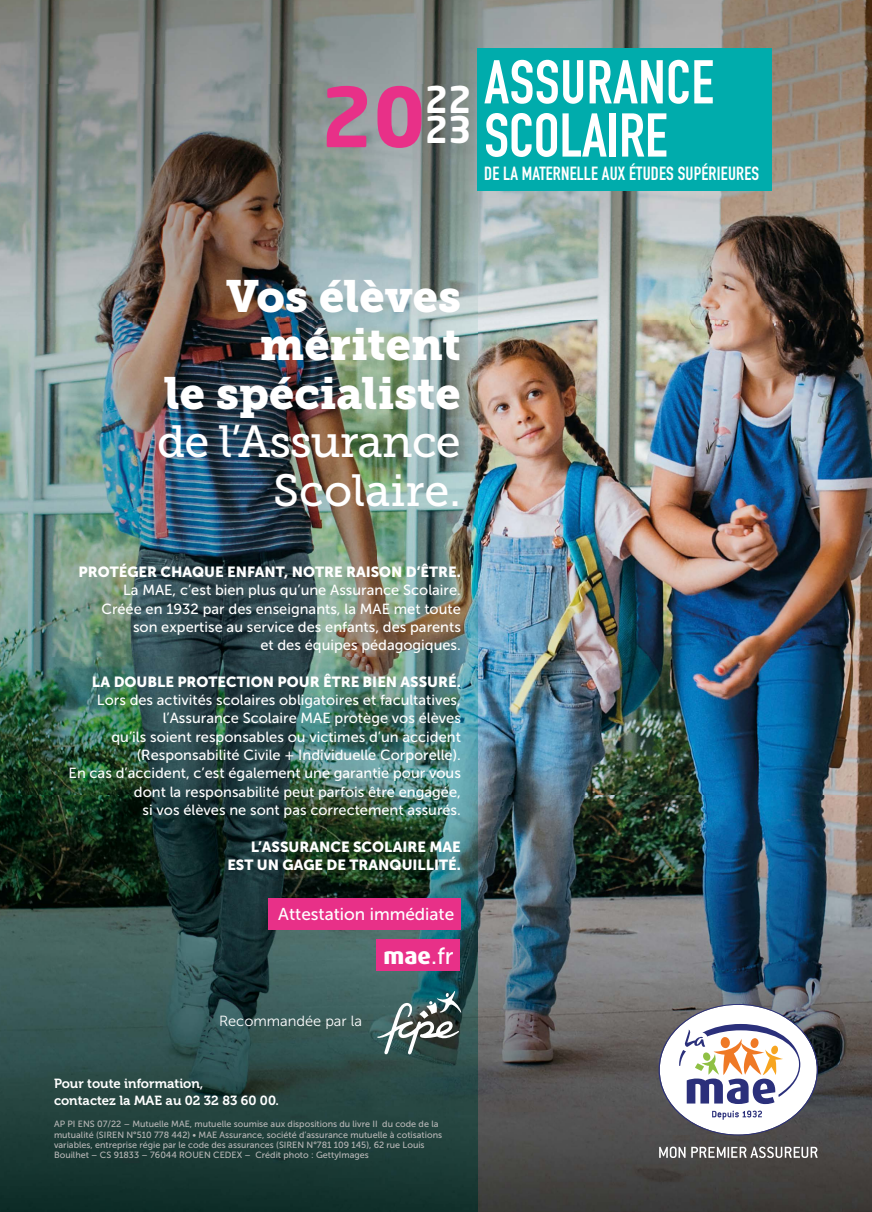
<style>
.page{position:relative;width:872px;height:1212px;background:#fff}
.page>*{position:absolute;margin:0;border:0;box-sizing:border-box;transform-origin:0 0}
.t1{font:700 81.6px "Neo Sans Pro";color:#e83088}
.t2{font:700 60.75px/53.2px "DIN Condensed";letter-spacing:.01em;color:#fff}
.t3{font:44.85px/48.4px "Museo Slab 900";color:#fff;text-align:right}
.t4{font:44.85px/48.4px "Museo Slab 500";letter-spacing:-.02em;color:#fff;text-align:right}
.t5{font:700 36.45px/29.5px "Neo Sans Pro";color:#fff}
.t6{font:800 23.4px "Dax OT";color:#fff}
.t7{font:700 18.75px "DIN Condensed";letter-spacing:.01em;color:#fff}
.t8{font:17.25px "Museo Sans 500";color:#fff}
.t9{font:14.7px/18.3px "Museo Sans 500";color:#fff;text-align:right}
.t10{font:14.7px/18.3px "Museo Sans 900";color:#fff;text-align:right}
.t11{font:14.7px "Museo Sans 300";color:#fff}
.t12{font:13.2px/17.5px "Museo 700";color:#fff}
.t13{font:9px/10.2px "Museo Sans 500";color:#b9b8b8}
.s1{font-family:"Museo Sans 500";font-weight:400}
</style>
<div class="page">
<img style="left:0;top:319px;width:872px;height:893px">
<img style="left:477px;top:0;width:395px;height:319px">
<img style="left:0;top:0;width:477px;height:85px">
<img style="left:477px;top:124px;width:1px;height:195px">
<img style="left:0;top:85px;width:477px;height:234px">
<img style="left:477px;top:796px;width:1px;height:416px">
<svg style="left:377px;top:990px;width:84px;height:65px"></svg>
<div style="left:477px;top:49px;width:295px;height:142px;background:#00acac"></div>
<div style="left:269px;top:898px;width:192px;height:32px;background:#e83088"></div>
<div style="left:377px;top:939px;width:83px;height:32px;background:#e83088"></div>
<svg style="left:659px;top:1146px;width:26px;height:12px"></svg>
<svg style="left:691px;top:1146px;width:126px;height:12px"></svg>
<svg style="left:658px;top:1004px;width:160px;height:131px"></svg>
<h1 class="t1" style="left:320px;top:65px;width:107px">20</h1>
<h3 class="t5" style="left:425px;top:84px;width:49px">22<br>23</h3>
<h2 class="t2" style="left:484px;top:55px;width:231px">ASSURANCE<br>SCOLAIRE</h2>
<p class="t7" style="left:484px;top:161px;width:276px">DE LA MATERNELLE AUX ÉTUDES SUPÉRIEURES</p>
<h3 class="t3" style="left:165px;top:272px;width:298px">Vos élèves méritent<br>le spécialiste</h3>
<h3 class="t4" style="left:157px;top:418px;width:305px">de l’Assurance<br>Scolaire.</h3>
<p class="t10" style="left:78px;top:563px;width:384px">PROTÉGER CHAQUE ENFANT, NOTRE RAISON D’ÊTRE.</p>
<p class="t9" style="left:101px;top:581px;width:361px">La MAE, c’est bien plus qu’une Assurance Scolaire.<br>Créée en 1932 par des enseignants, la MAE met toute son expertise au service des enfants, des parents<br>et des équipes pédagogiques.</p>
<p class="t10" style="left:92px;top:672px;width:370px">LA DOUBLE PROTECTION POUR ÊTRE BIEN ASSURÉ.</p>
<p class="t9" style="left:69px;top:691px;width:394px">Lors des activités scolaires obligatoires et facultatives, l’Assurance Scolaire MAE protège vos élèves<br>qu’ils soient responsables ou victimes d’un accident (Responsabilité Civile + Individuelle Corporelle).<br>En cas d’accident, c’est également une garantie pour vous dont la responsabilité peut parfois être engagée,<br>si vos élèves ne sont pas correctement assurés.</p>
<p class="t10" style="left:227px;top:837px;width:235px">L’ASSURANCE SCOLAIRE MAE<br>EST UN GAGE DE TRANQUILLITÉ.</p>
<p class="t8" style="left:278px;top:904px;width:177px">Attestation immédiate</p>
<h3 class="t6" style="left:383px;top:941px;width:72px">mae<span class="s1">.fr</span></h3>
<p class="t11" style="left:219px;top:1013px;width:144px">Recommandée par la</p>
<p class="t12" style="left:54px;top:1074px;width:226px">Pour toute information,<br>contactez la MAE au 02 32 83 60 00.</p>
<p class="t13" style="left:54px;top:1119px;width:389px">AP PI ENS 07/22 – Mutuelle MAE, mutuelle soumise aux dispositions du livre II du code de la mutualité (SIREN N°510 778 442) • MAE Assurance, société d’assurance mutuelle à cotisations variables, entreprise régie par le code des assurances (SIREN N°781 109 145), 62 rue Louis Bouilhet – CS 91833 – 76044 ROUEN CEDEX – Crédit photo : GettyImages</p>
</div>
